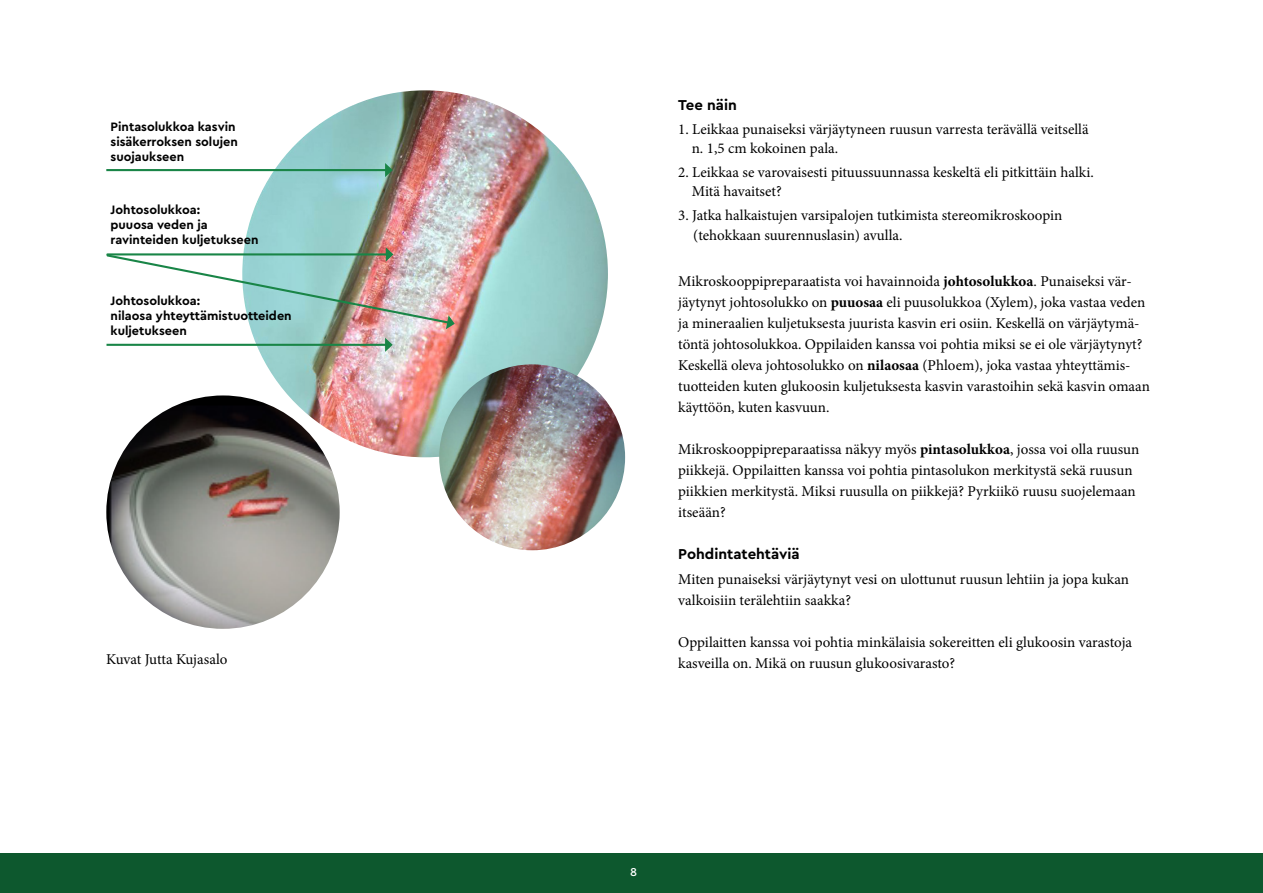
<style>
.page{position:relative;width:1263px;height:893px;background:#fff}
.page>*{position:absolute;margin:0;border:0;box-sizing:border-box;transform-origin:0 0}
.leipis{font:15px/21px "Minion Pro";color:#000}
.leipis-2{font:700 15px "Cera PRO";color:#000}
.t1{font:700 12.75px "Cera PRO";color:#000}
.t2{font:500 12px "Cera PRO";color:#fff}
.s1{font-weight:700}
</style>
<div class="page">
<div style="left:0;top:853px;width:1263px;height:40px;background:#0d582e"></div>
<img style="left:242px;top:90px;width:366px;height:367px">
<img style="left:439px;top:364px;width:186px;height:186px;border-radius:93px">
<img style="left:106px;top:395px;width:234px;height:234px;border-radius:117px">
<hr style="left:106px;top:169px;width:281px;height:2px;background:#198547">
<svg style="left:385px;top:163px;width:8px;height:14px"></svg>
<hr style="left:107px;top:344px;width:280px;height:2px;background:#198547">
<svg style="left:385px;top:338px;width:8px;height:14px"></svg>
<img style="left:106px;top:247px;width:349px;height:82px">
<p class="leipis-2" style="left:678px;top:95px;width:60px">Tee näin</p>
<p class="leipis" style="left:692px;top:119px;width:398px;line-height:19.5px;text-indent:-14px">1. Leikkaa punaiseksi värjäytyneen ruusun varresta terävällä veitsellä n. 1,5 cm kokoinen pala.</p>
<p class="leipis" style="left:692px;top:162px;width:404px;line-height:19.5px;text-indent:-14px">2. Leikkaa se varovaisesti pituussuunnassa keskeltä eli pitkittäin halki.<br>Mitä havaitset?</p>
<p class="leipis" style="left:693px;top:206px;width:370px;line-height:19.5px;text-indent:-15px">3. Jatka halkaistujen varsipalojen tutkimista stereomikroskoopin (tehokkaan suurennuslasin) avulla.</p>
<p class="leipis" style="left:678px;top:271px;width:473px">Mikroskooppipreparaatista voi havainnoida <span class="s1">johtosolukkoa</span>. Punaiseksi vär&shy;jäytynyt johtosolukko on <span class="s1">puuosaa</span> eli puusolukkoa (Xylem), joka vastaa veden ja mineraalien kuljetuksesta juurista kasvin eri osiin. Keskellä on värjäytymä&shy;töntä johtosolukkoa. Oppilaiden kanssa voi pohtia miksi se ei ole värjäytynyt?<br>Keskellä oleva johtosolukko on <span class="s1">nilaosaa</span> (Phloem), joka vastaa yhteyttämis&shy;tuotteiden kuten glukoosin kuljetuksesta kasvin varastoihin sekä kasvin omaan käyttöön, kuten kasvuun.</p>
<p class="leipis" style="left:678px;top:439px;width:463px">Mikroskooppipreparaatissa näkyy myös <span class="s1">pintasolukkoa</span>, jossa voi olla ruusun piikkejä. Oppilaitten kanssa voi pohtia pintasolukon merkitystä sekä ruusun piikkien merkitystä. Miksi ruusulla on piikkejä? Pyrkiikö ruusu suojelemaan itseään?</p>
<p class="leipis-2" style="left:678px;top:544px;width:123px">Pohdintatehtäviä</p>
<p class="leipis" style="left:678px;top:569px;width:452px">Miten punaiseksi värjäytynyt vesi on ulottunut ruusun lehtiin ja jopa kukan valkoisiin terälehtiin saakka?</p>
<p class="leipis" style="left:678px;top:632px;width:455px">Oppilaitten kanssa voi pohtia minkälaisia sokereitten eli glukoosin varastoja</p>
<p class="t1" style="left:111px;top:118px;width:127px">Pintasolukkoa kasvin</p>
<p class="t1" style="left:111px;top:133px;width:129px">sisäkerroksen solujen</p>
<p class="t1" style="left:111px;top:148px;width:75px">suojaukseen</p>
<p class="t1" style="left:111px;top:201px;width:91px">Johtosolukkoa:</p>
<p class="t1" style="left:111px;top:216px;width:99px">puuosa veden ja</p>
<p class="t1" style="left:111px;top:231px;width:149px">ravinteiden kuljetukseen</p>
<p class="t1" style="left:111px;top:292px;width:91px">Johtosolukkoa:</p>
<p class="t1" style="left:111px;top:307px;width:183px">nilaosa yhteyttämistuotteiden</p>
<p class="t1" style="left:111px;top:322px;width:78px">kuljetukseen</p>
<p class="leipis" style="left:106px;top:648px;width:123px">Kuvat Jutta Kujasalo</p>
<p class="leipis" style="left:678px;top:653px;width:278px">kasveilla on. Mikä on ruusun glukoosivarasto?</p>
<p class="t2" style="left:630px;top:864px;width:8px">8</p>
</div>
